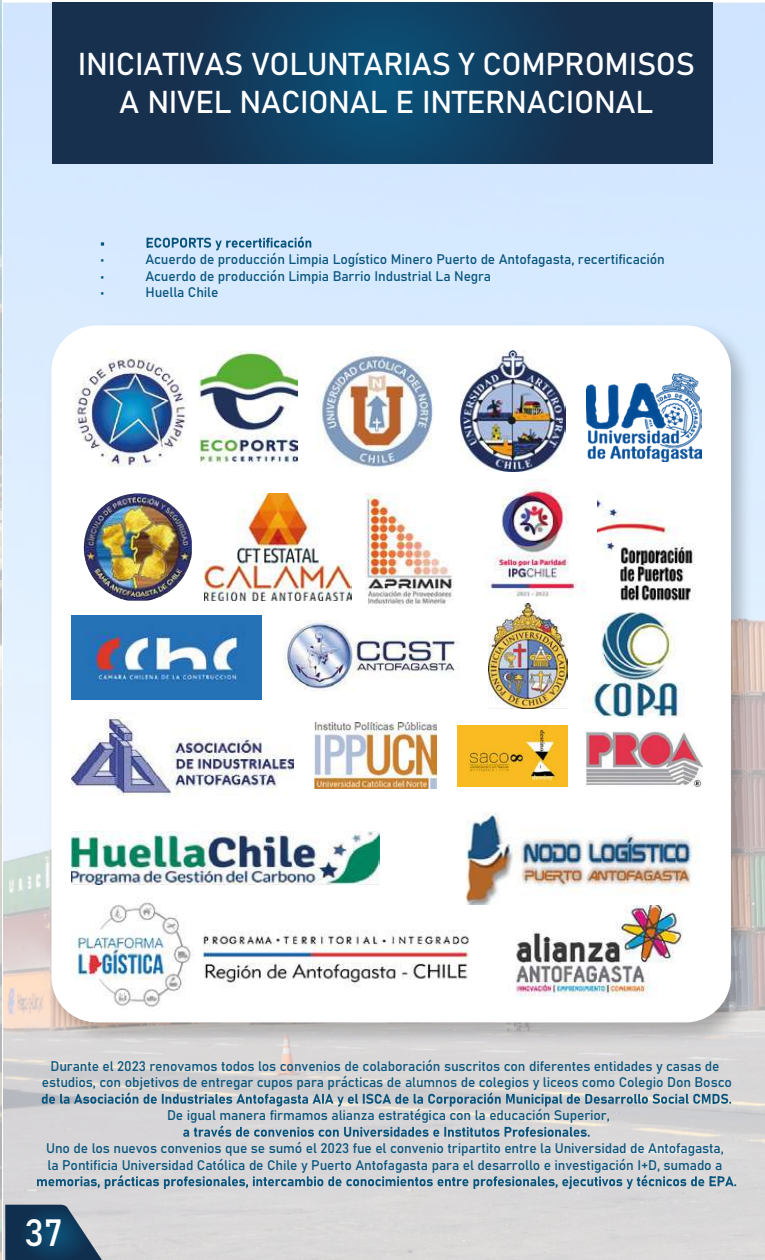
<style>
.page{position:relative;width:765px;height:1260px;background:#fff}
.page>*{position:absolute;margin:0;border:0;box-sizing:border-box;transform-origin:0 0}
.t1{font:37.5px "Bahnschrift";color:#fff}
.t2{font:31.25px/37.5px "Bahnschrift";letter-spacing:-.01em;color:#fff;text-align:center}
.t3{font:13.75px/16.5px "Bahnschrift";letter-spacing:-.01em;color:#09557d;text-align:center}
</style>
<div class="page">
<img style="left:3px;top:2px;width:762px;height:1258px">
<img style="left:41px;top:315px;width:718px;height:735px">
<div style="left:51px;top:325px;width:680px;height:697px;background:#fff;border-radius:46px"></div>
<svg style="left:101px;top:236px;width:210px;height:14px;background:#a5c5df"></svg>
<svg style="left:42px;top:1092px;width:689px;height:15px;background:#9fb1bc"></svg>
<svg style="left:183px;top:1125px;width:407px;height:12px;background:#96adba"></svg>
<svg style="left:37px;top:1175px;width:699px;height:14px;background:#9fb3be"></svg>
<img style="left:74px;top:902px;width:408px;height:106px">
<img style="left:71px;top:712px;width:223px;height:84px">
<img style="left:74px;top:351px;width:113px;height:116px">
<img style="left:284px;top:620px;width:176px;height:70px">
<img style="left:515px;top:905px;width:171px;height:92px">
<img style="left:204px;top:493px;width:148px;height:107px">
<img style="left:584px;top:612px;width:98px;height:105px">
<img style="left:597px;top:494px;width:99px;height:108px">
<img style="left:586px;top:732px;width:116px;height:55px">
<img style="left:199px;top:351px;width:98px;height:114px">
<img style="left:434px;top:813px;width:265px;height:91px">
<img style="left:71px;top:832px;width:309px;height:53px">
<img style="left:458px;top:725px;width:109px;height:62px">
<img style="left:315px;top:722px;width:121px;height:66px">
<img style="left:317px;top:351px;width:117px;height:116px">
<img style="left:460px;top:351px;width:105px;height:120px">
<img style="left:71px;top:616px;width:191px;height:83px">
<img style="left:366px;top:493px;width:87px;height:114px">
<img style="left:84px;top:493px;width:108px;height:108px">
<img style="left:485px;top:479px;width:100px;height:125px">
<svg style="left:52px;top:3px;width:661px;height:161px;background:#12395a"></svg>
<img style="left:489px;top:604px;width:79px;height:104px">
<img style="left:586px;top:373px;width:115px;height:88px">
<svg style="left:5px;top:1205px;width:97px;height:55px;background:#355671"></svg>
<h2 class="t2" style="left:78px;top:43px;width:619px">INICIATIVAS VOLUNTARIAS Y COMPROMISOS<br>A NIVEL NACIONAL E INTERNACIONAL</h2>
<p class="t3" style="left:101px;top:250px;width:5px">•</p>
<p class="t3" style="left:145px;top:250px;width:521px">Acuerdo de producción Limpia Logístico Minero Puerto de Antofagasta, recertificación</p>
<p class="t3" style="left:101px;top:267px;width:5px">•</p>
<p class="t3" style="left:145px;top:267px;width:347px">Acuerdo de producción Limpia Barrio Industrial La Negra</p>
<p class="t3" style="left:101px;top:283px;width:5px">•</p>
<p class="t3" style="left:145px;top:283px;width:75px">Huella Chile</p>
<p class="t3" style="left:42px;top:1057px;width:692px">Durante el 2023 renovamos todos los convenios de colaboración suscritos con diferentes entidades y casas de estudios, con objetivos de entregar cupos para prácticas de alumnos de colegios y liceos como Colegio Don Bosco</p>
<p class="t3" style="left:167px;top:1106px;width:444px">De igual manera firmamos alianza estratégica con la educación Superior,</p>
<p class="t3" style="left:46px;top:1139px;width:679px;text-align:left">Uno de los nuevos convenios que se sumó el 2023 fue el convenio tripartito entre la Universidad de Antofagasta, la Pontificia Universidad Católica de Chile y Puerto Antofagasta para el desarrollo e investigación I+D, sumado a</p>
<h1 class="t1" style="left:24px;top:1204px;width:40px">37</h1>
</div>
